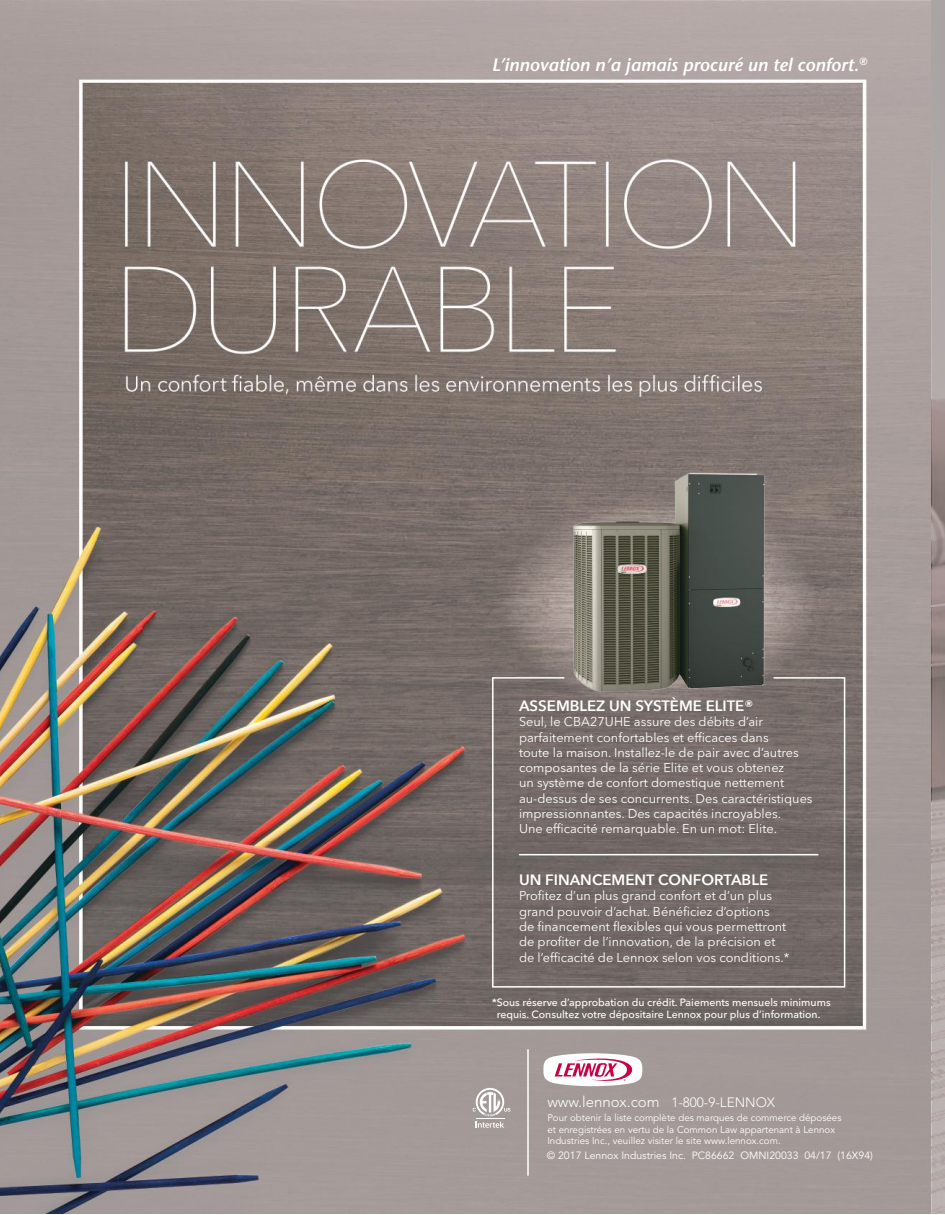
<style>
.page{position:relative;width:945px;height:1215px;background:#fff}
.page>*{position:absolute;margin:0;border:0;box-sizing:border-box;transform-origin:0 0}
.t1{font:italic 600 18px "Stone Sans";color:#fff}
.t2{font:600 15px "Avenir Next LT Pro";color:#fff}
.t3{font:300 15px "Avenir LT Std";color:#fff}
.t4{font:12.75px/15.3px "Avenir Next LT Pro";color:#fff}
.t5{font:500 10.5px/12px "Avenir Next LT Pro";color:#fff;text-align:center}
.t6{font:10.5px "Avenir LT Std";color:#fff}
.t7{font:9.75px/11.7px "Avenir LT Std";color:#fff}
.s1{font-size:13.5px}
</style>
<div class="page">
<img style="left:0;top:0;width:945px;height:1214px">
<hr style="left:527px;top:1049px;width:2px;height:127px;background:#fff">
<svg style="left:543px;top:1053px;width:99px;height:33px"></svg>
<svg style="left:473px;top:1088px;width:37px;height:40px"></svg>
<svg style="left:501px;top:498px;width:316px;height:211px;background:#847874"></svg>
<svg style="left:491px;top:676px;width:355px;height:312px;background:#746a68"></svg>
<img style="left:532px;top:455px;width:339px;height:251px">
<h1 class="t1" style="left:492px;top:54px;width:377px">L’innovation n’a jamais procuré un tel confort.<sup>®</sup></h1>
<p class="t2" style="left:519px;top:697px;width:236px">ASSEMBLEZ UN SYSTÈME ELITE®</p>
<p class="t4" style="left:519px;top:714px;width:295px">Seul, le CBA27UHE assure des débits d’air parfaitement confortables et efficaces dans<br>toute la maison. Installez-le de pair avec d’autres composantes de la série Elite et vous obtenez<br>un système de confort domestique nettement au-dessus de ses concurrents. Des caractéristiques impressionnantes. Des capacités incroyables.<br>Une efficacité remarquable. En un mot: Elite.</p>
<p class="t2" style="left:519px;top:871px;width:251px">UN FINANCEMENT CONFORTABLE</p>
<p class="t4" style="left:519px;top:888px;width:272px">Profitez d’un plus grand confort et d’un plus grand pouvoir d’achat. Bénéficiez d’options<br>de financement flexibles qui vous permettront de profiter de l’innovation, de la précision et de l’efficacité de Lennox selon vos conditions.*</p>
<p class="t5" style="left:492px;top:996px;width:340px">*Sous réserve d’approbation du crédit. Paiements mensuels minimums requis. Consultez votre dépositaire Lennox pour plus d’information.</p>
<p class="t3" style="left:547px;top:1093px;width:229px">www.lennox.com <span class="s1">1-800-9-LENNOX</span></p>
<p class="t7" style="left:547px;top:1112px;width:296px">Pour obtenir la liste complète des marques de commerce déposées et enregistrées en vertu de la Common Law appartenant à Lennox<br>Industries Inc., veuillez visiter le site www.lennox.com.</p>
<p class="t6" style="left:547px;top:1149px;width:328px">© 2017 Lennox Industries Inc. PC86662 OMNI20033 04/17 (16X94)</p>
</div>
